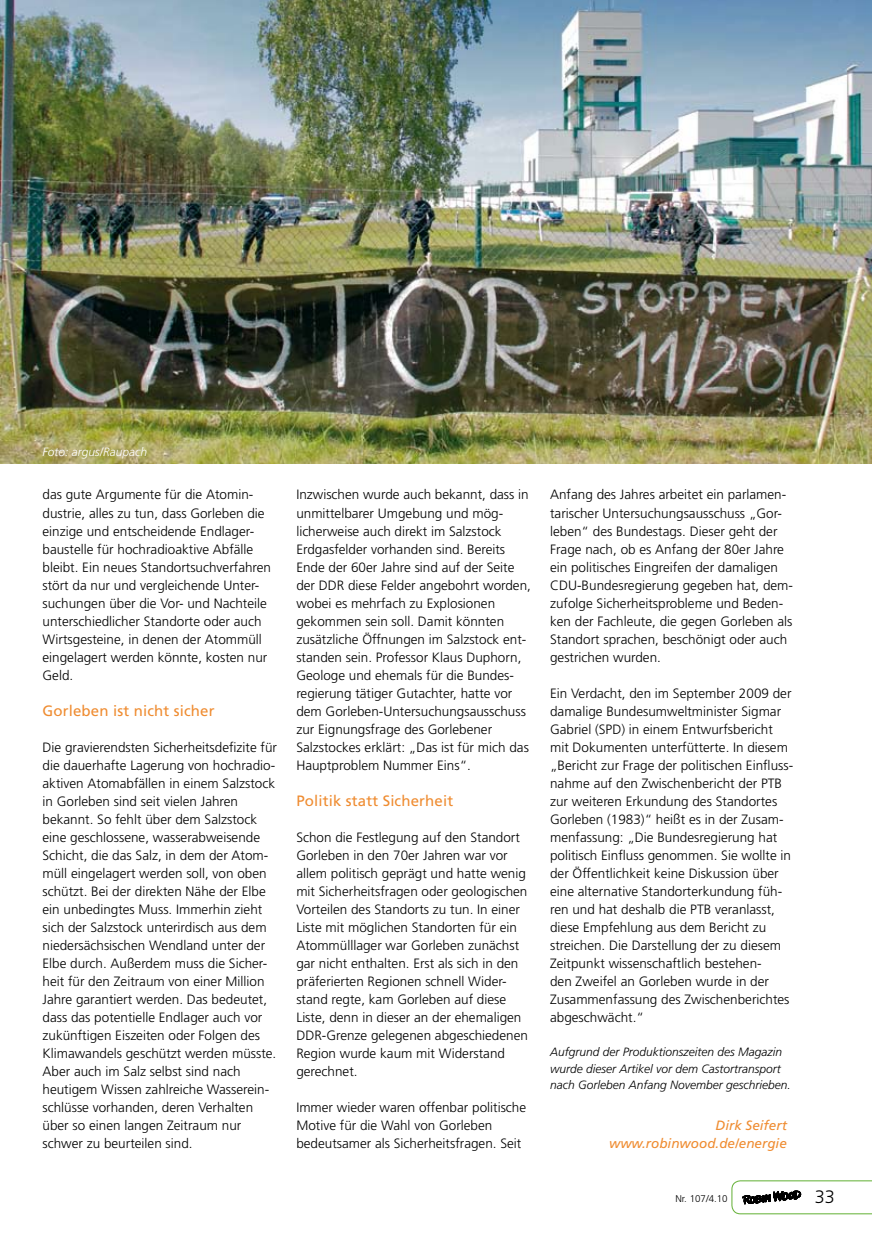
<style>
.page{position:relative;width:872px;height:1242px;background:#fff}
.page>*{position:absolute;margin:0;border:0;box-sizing:border-box;transform-origin:0 0}
.t1{font:300 18px "Frutiger LT";color:#000}
.t2{font:15px "Frutiger LT";letter-spacing:.01em;color:#ef8c31}
.t3{font:300 13.5px/18px "Frutiger LT";color:#000}
.t4{font:italic 13.5px/18px "Frutiger LT";color:#ef8c31;text-align:right}
.t5{font:italic 300 12px/16.5px "Frutiger LT";color:#000}
.t6{font:italic 300 12px "Frutiger LT";color:#fff}
.t7{font:300 9.75px "Frutiger LT";color:#000}
</style>
<div class="page">
<svg style="left:731px;top:1180px;width:141px;height:34px"></svg>
<img style="left:0;top:0;width:872px;height:464px">
<p class="t6" style="left:43px;top:444px;width:106px">Foto: argus/Raupach</p>
<p class="t3" style="left:43px;top:486px;width:230px">das gute Argumente für die Atomin&shy;dustrie, alles zu tun, dass Gorleben die einzige und entscheidende Endlager&shy;baustelle für hochradioaktive Abfälle bleibt. Ein neues Standortsuchverfahren stört da nur und vergleichende Unter&shy;suchungen über die Vor- und Nachteile unterschiedlicher Standorte oder auch Wirtsgesteine, in denen der Atommüll eingelagert werden könnte, kosten nur Geld.</p>
<p class="t2" style="left:43px;top:701px;width:173px">Gorleben ist nicht sicher</p>
<p class="t3" style="left:43px;top:738px;width:236px">Die gravierendsten Sicherheitsdefizite für die dauerhafte Lagerung von hochradio&shy;aktiven Atomabfällen in einem Salzstock in Gorleben sind seit vielen Jahren bekannt. So fehlt über dem Salzstock eine geschlossene, wasserabweisende Schicht, die das Salz, in dem der Atom&shy;müll eingelagert werden soll, von oben schützt. Bei der direkten Nähe der Elbe ein unbedingtes Muss. Immerhin zieht sich der Salzstock unterirdisch aus dem niedersächsischen Wendland unter der Elbe durch. Außerdem muss die Sicher&shy;heit für den Zeitraum von einer Million Jahre garantiert werden. Das bedeutet, dass das potentielle Endlager auch vor zukünftigen Eiszeiten oder Folgen des Klimawandels geschützt werden müsste.<br>Aber auch im Salz selbst sind nach heutigem Wissen zahlreiche Wasserein&shy;schlüsse vorhanden, deren Verhalten über so einen langen Zeitraum nur schwer zu beurteilen sind.</p>
<p class="t3" style="left:296px;top:486px;width:236px">Inzwischen wurde auch bekannt, dass in unmittelbarer Umgebung und mög&shy;licherweise auch direkt im Salzstock Erdgasfelder vorhanden sind. Bereits Ende der 60er Jahre sind auf der Seite der DDR diese Felder angebohrt worden, wobei es mehrfach zu Explosionen gekommen sein soll. Damit könnten zusätzliche Öffnungen im Salzstock ent&shy;standen sein. Professor Klaus Duphorn, Geologe und ehemals für die Bundes&shy;regierung tätiger Gutachter, hatte vor dem Gorleben-Untersuchungsausschuss zur Eignungsfrage des Gorlebener Salzstockes erklärt: „Das ist für mich das Hauptproblem Nummer Eins“.</p>
<p class="t2" style="left:296px;top:791px;width:158px">Politik statt Sicherheit</p>
<p class="t3" style="left:296px;top:828px;width:233px">Schon die Festlegung auf den Standort Gorleben in den 70er Jahren war vor allem politisch geprägt und hatte wenig mit Sicherheitsfragen oder geologischen Vorteilen des Standorts zu tun. In einer Liste mit möglichen Standorten für ein Atommülllager war Gorleben zunächst gar nicht enthalten. Erst als sich in den präferierten Regionen schnell Wider&shy;stand regte, kam Gorleben auf diese Liste, denn in dieser an der ehemaligen DDR-Grenze gelegenen abgeschiedenen Region wurde kaum mit Widerstand gerechnet.</p>
<p class="t3" style="left:296px;top:1098px;width:231px">Immer wieder waren offenbar politische<br>Motive für die Wahl von Gorleben bedeutsamer als Sicherheitsfragen. Seit</p>
<p class="t3" style="left:550px;top:486px;width:244px">Anfang des Jahres arbeitet ein parlamen&shy;tarischer Untersuchungsausschuss „Gor&shy;leben“ des Bundestags. Dieser geht der Frage nach, ob es Anfang der 80er Jahre ein politisches Eingreifen der damaligen CDU-Bundesregierung gegeben hat, dem&shy;zufolge Sicherheitsprobleme und Beden&shy;ken der Fachleute, die gegen Gorleben als Standort sprachen, beschönigt oder auch gestrichen wurden.</p>
<p class="t3" style="left:550px;top:684px;width:245px">Ein Verdacht, den im September 2009 der damalige Bundesumweltminister Sigmar Gabriel (SPD) in einem Entwurfsbericht mit Dokumenten unterfütterte. In diesem „Bericht zur Frage der politischen Einfluss&shy;nahme auf den Zwischenbericht der PTB zur weiteren Erkundung des Standortes Gorleben (1983)“ heißt es in der Zusam&shy;menfassung: „Die Bundesregierung hat politisch Einfluss genommen. Sie wollte in der Öffentlichkeit keine Diskussion über eine alternative Standorterkundung füh&shy;ren und hat deshalb die PTB veranlasst, diese Empfehlung aus dem Bericht zu streichen. Die Darstellung der zu diesem Zeitpunkt wissenschaftlich bestehen-<br>den Zweifel an Gorleben wurde in der Zusammenfassung des Zwischenberichtes abgeschwächt.“</p>
<p class="t5" style="left:550px;top:1044px;width:242px">Aufgrund der Produktionszeiten des Magazin wurde dieser Artikel vor dem Castortransport nach Gorleben Anfang November geschrieben.</p>
<p class="t4" style="left:609px;top:1116px;width:179px">Dirk Seifert www.robinwood.de/energie</p>
<p class="t7" style="left:675px;top:1193px;width:54px">Nr. 107/4.10</p>
<h1 class="t1" style="left:815px;top:1186px;width:22px">33</h1>
</div>
